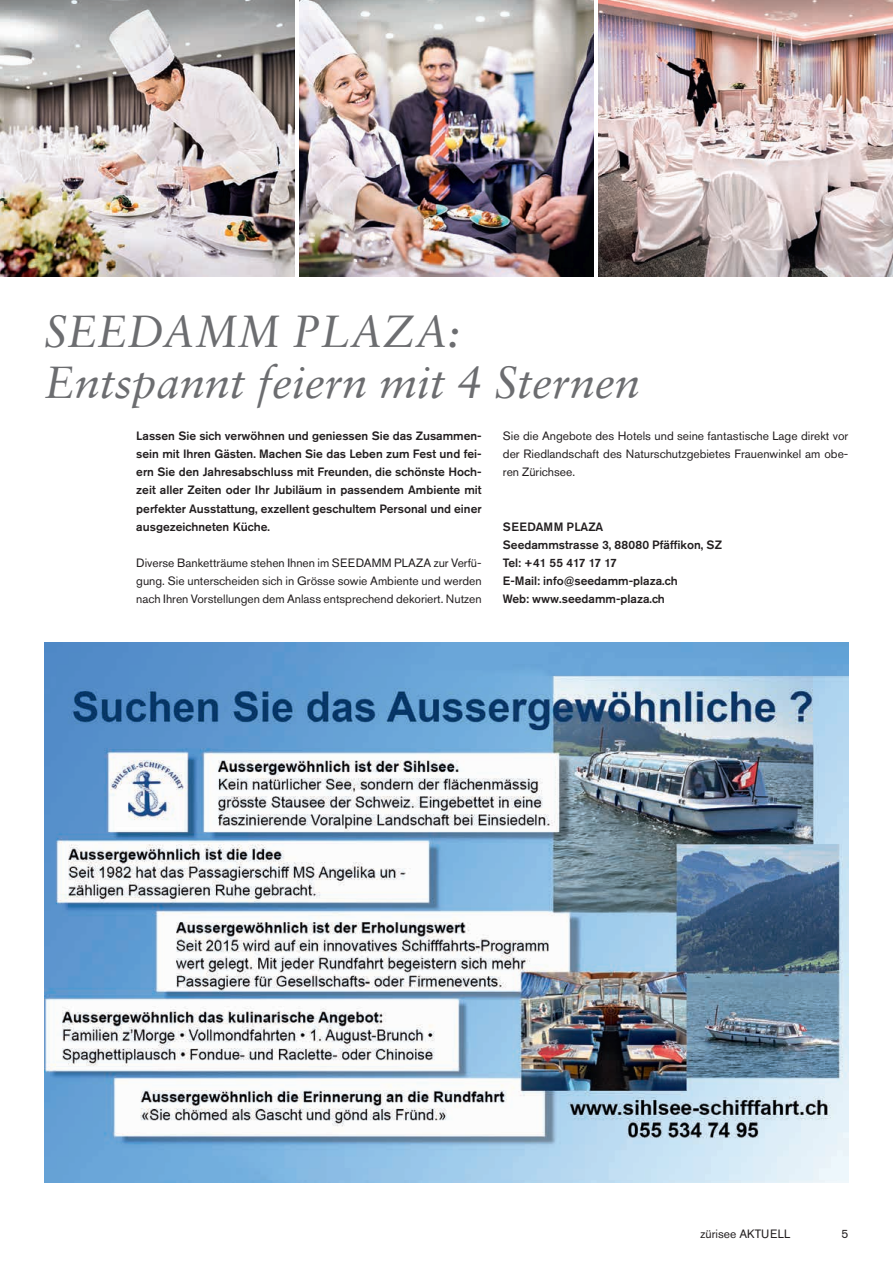
<style>
.page{position:relative;width:893px;height:1263px;background:#fff}
.page>*{position:absolute;margin:0;border:0;box-sizing:border-box;transform-origin:0 0}
.t1{font:italic 45px/51px "Sabon LT Std";color:#6c6d70}
.t2{font:500 12px/18.1px "Akzidenz Grotesk Pro";color:#231f20;text-align:justify}
.t3{font:12px/18.1px "Akzidenz Grotesk Pro";color:#231f20;text-align:justify}
</style>
<div class="page">
<img style="left:0;top:0;width:295px;height:276px">
<img style="left:598px;top:0;width:295px;height:276px">
<img style="left:299px;top:0;width:295px;height:276px">
<img style="left:45px;top:642px;width:803px;height:540px">
<h1 class="t1" style="left:45px;top:306px;width:597px">SEEDAMM PLAZA:<br>Entspannt feiern mit 4 Sternen</h1>
<p class="t2" style="left:136px;top:426px;width:347px">Lassen Sie sich verwöhnen und geniessen Sie das Zusammen&shy;sein mit Ihren Gästen. Machen Sie das Leben zum Fest und fei&shy;ern Sie den Jahresabschluss mit Freunden, die schönste Hoch&shy;zeit aller Zeiten oder Ihr Jubiläum in passendem Ambiente mit perfekter Ausstattung, exzellent geschultem Personal und einer ausgezeichneten Küche.</p>
<p class="t3" style="left:136px;top:554px;width:347px">Diverse Banketträume stehen Ihnen im SEEDAMM PLAZA zur Verfü&shy;gung. Sie unterscheiden sich in Grösse sowie Ambiente und werden nach Ihren Vorstellungen dem Anlass entsprechend dekoriert. Nutzen</p>
<p class="t3" style="left:503px;top:427px;width:347px">Sie die Angebote des Hotels und seine fantastische Lage direkt vor der Riedlandschaft des Naturschutzgebietes Frauenwinkel am obe&shy;ren Zürichsee.</p>
<p class="t2" style="left:503px;top:517px;width:221px;text-align:left">SEEDAMM PLAZA<br>Seedammstrasse 3, 88080 Pfäffikon, SZ<br>Tel: +41 55 417 17 17<br>E-Mail: info@seedamm-plaza.ch<br>Web: www.seedamm-plaza.ch</p>
<p class="t3" style="left:700px;top:1224px;width:91px">zürisee AKTUELL</p>
<p class="t3" style="left:841px;top:1224px;width:8px">5</p>
</div>
